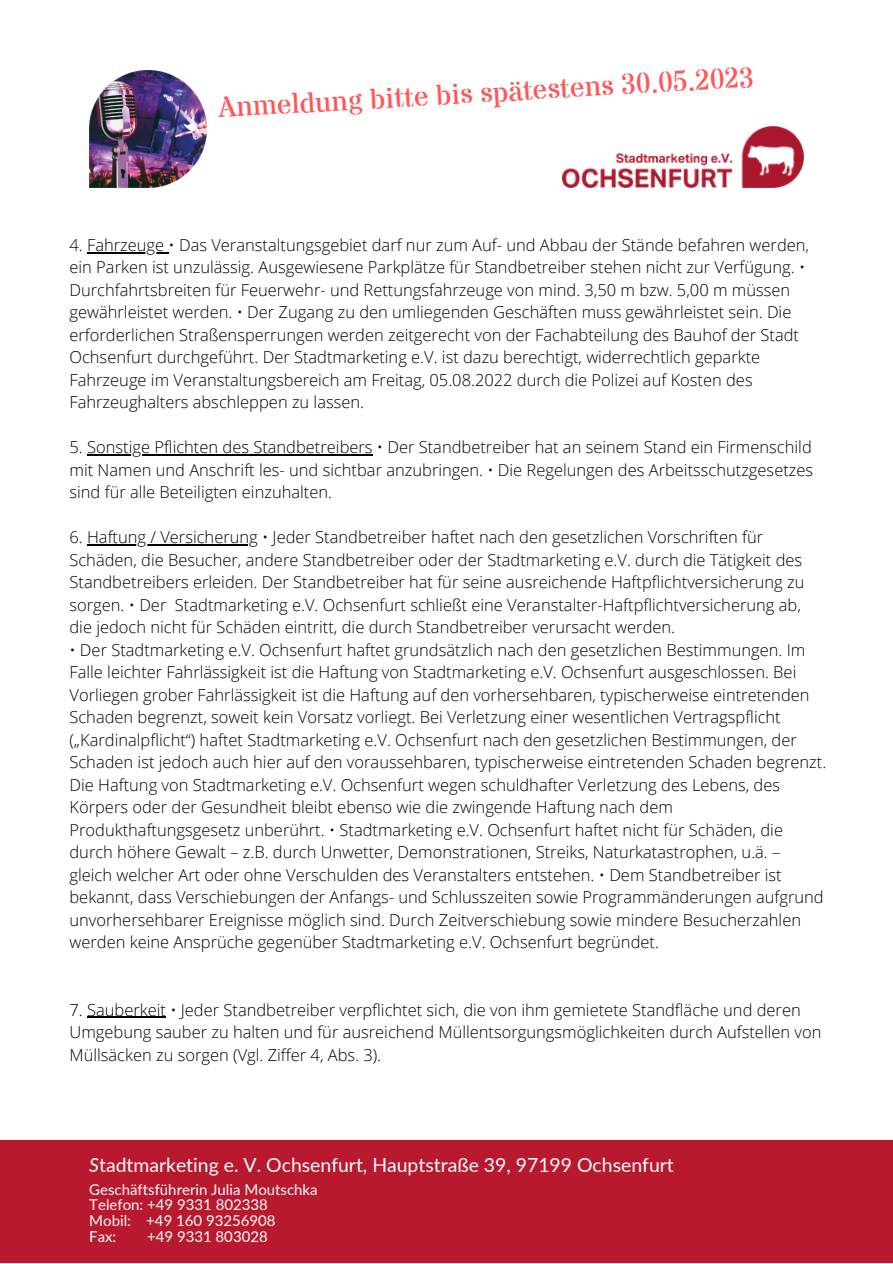
<style>
.page{position:relative;width:893px;height:1264px;background:#fff}
.page>*{position:absolute;margin:0;border:0;box-sizing:border-box;transform-origin:0 0}
.t1{font:28.8px "Stardos Stencil";color:#ff5757}
.t2{font:19.35px "Lato";color:#fff}
.t3{font:300 16.5px/22.5px "Open Sans";color:#000}
.t4{font:15px "Lato";color:#fff}
.s1{font-style:italic}
</style>
<div class="page">
<div style="left:0;top:1140px;width:892px;height:122px;background:#b8192f"></div>
<img style="left:562px;top:127px;width:241px;height:60px">
<img style="left:89px;top:71px;width:117px;height:117px">
<hr style="left:87px;top:252px;width:81px;height:1px;background:#000">
<hr style="left:87px;top:454px;width:285px;height:1px;background:#000">
<hr style="left:87px;top:544px;width:171px;height:1px;background:#000">
<hr style="left:87px;top:1016px;width:79px;height:1px;background:#000">
<p class="t1" style="left:218px;top:88px;width:537px;rotate:-3deg">Anmeldung bitte bis spätestens 30.05.2023</p>
<p class="t3" style="left:69px;top:233px;width:741px">4. Fahrzeuge • Das Veranstaltungsgebiet darf nur zum Auf- und Abbau der Stände befahren werden, ein Parken ist unzulässig. Ausgewiesene Parkplätze für Standbetreiber stehen nicht zur Verfügung. • Durchfahrtsbreiten für Feuerwehr- und Rettungsfahrzeuge von mind. 3,50 m bzw. 5,00 m müssen gewährleistet werden. • Der Zugang zu den umliegenden Geschäften muss gewährleistet sein. Die erforderlichen Straßensperrungen werden zeitgerecht von der Fachabteilung des Bauhof der Stadt Ochsenfurt durchgeführt. Der Stadtmarketing e.V. ist dazu berechtigt, widerrechtlich geparkte Fahrzeuge im Veranstaltungsbereich am Freitag, 05.08.2022 durch die Polizei auf Kosten des Fahrzeughalters abschleppen zu lassen.</p>
<p class="t3" style="left:69px;top:435px;width:745px;text-align:justify">5. Sonstige Pflichten des Standbetreibers • Der Standbetreiber hat an seinem Stand ein Firmenschild mit Namen und Anschrift les- und sichtbar anzubringen. • Die Regelungen des Arbeitsschutzgesetzes sind für alle Beteiligten einzuhalten.</p>
<p class="t3" style="left:69px;top:525px;width:736px">6. Haftung / Versicherung • Jeder Standbetreiber haftet nach den gesetzlichen Vorschriften für Schäden, die Besucher, andere Standbetreiber oder der Stadtmarketing e.V. durch die Tätigkeit des Standbetreibers erleiden. Der Standbetreiber hat für seine ausreichende Haftpflichtversicherung zu sorgen. • Der Stadtmarketing e.V. Ochsenfurt schließt eine Veranstalter-Haftpflichtversicherung ab, die jedoch nicht für Schäden eintritt, die durch Standbetreiber verursacht werden.</p>
<p class="t3" style="left:69px;top:638px;width:758px">• Der Stadtmarketing e.V. Ochsenfurt haftet grundsätzlich nach den gesetzlichen Bestimmungen. Im Falle leichter Fahrlässigkeit ist die Haftung von Stadtmarketing e.V. Ochsenfurt ausgeschlossen. Bei Vorliegen grober Fahrlässigkeit ist die Haftung auf den vorhersehbaren, typischerweise eintretenden Schaden begrenzt, soweit kein Vorsatz vorliegt. Bei Verletzung einer wesentlichen Vertragspflicht („Kardinalpflicht“) haftet Stadtmarketing e.V. Ochsenfurt nach den gesetzlichen Bestimmungen, der Schaden ist jedoch auch hier auf den voraussehbaren, typischerweise eintretenden Schaden begrenzt.<br>Die Haftung von Stadtmarketing e.V. Ochsenfurt wegen schuldhafter Verletzung des Lebens, des Körpers oder der Gesundheit bleibt ebenso wie die zwingende Haftung nach dem Produkthaftungsgesetz unberührt. • Stadtmarketing e.V. Ochsenfurt haftet nicht für Schäden, die durch höhere Gewalt – z.B. durch Unwetter, Demonstrationen, Streiks, Naturkatastrophen, u.ä. – gleich welcher Art oder ohne Verschulden des Veranstalters entstehen. • Dem Standbetreiber ist bekannt, dass Verschiebungen der Anfangs- und Schlusszeiten sowie Programmänderungen aufgrund unvorhersehbarer Ereignisse möglich sind. Durch Zeitverschiebung sowie mindere Besucherzahlen werden keine Ansprüche gegenüber Stadtmarketing e.V. Ochsenfurt begründet.</p>
<p class="t3" style="left:69px;top:997px;width:753px">7. Sauberkeit • Jeder Standbetreiber verpflichtet sich, die von ihm gemietete Standfläche und deren<br>Umgebung sauber zu halten und für ausreichend Müllentsorgungsmöglichkeiten durch Aufstellen von<br>Müllsäcken zu sorgen (Vgl. Ziffer 4, Abs. 3).</p>
<p class="t2" style="left:89px;top:1152px;width:586px"><span class="s1">S</span>tadtmarketing e. V. Ochsenfurt, Hauptstraße 39, 97199 Ochsenfurt</p>
<p class="t4" style="left:89px;top:1179px;width:230px">Geschäftsführerin Julia Moutschka</p>
<p class="t4" style="left:89px;top:1195px;width:180px">Telefon: +49 9331 802338</p>
<p class="t4" style="left:89px;top:1211px;width:188px">Mobil: +49 160 93256908</p>
<p class="t4" style="left:89px;top:1226px;width:29px">Fax:</p>
<p class="t4" style="left:147px;top:1226px;width:122px">+49 9331 803028</p>
</div>
